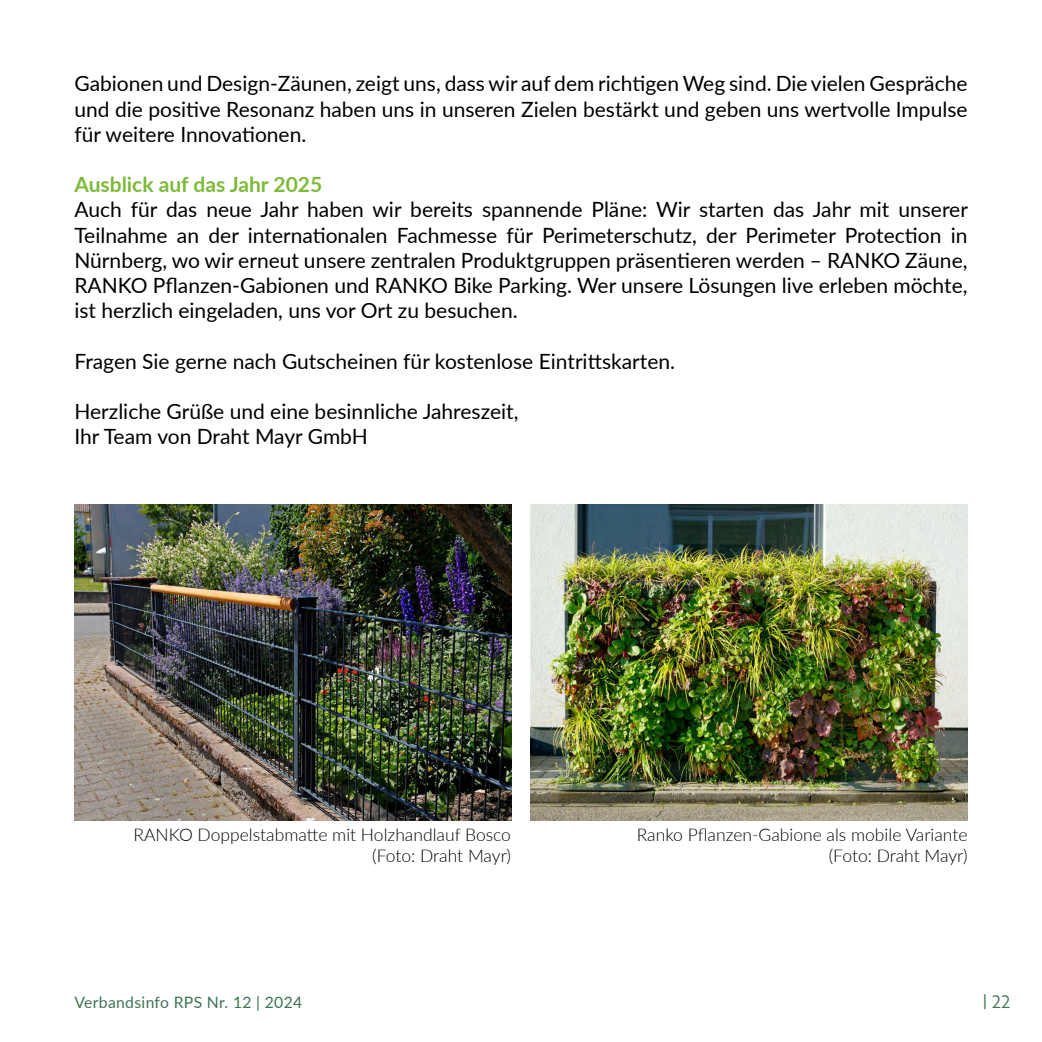
<style>
.page{position:relative;width:1042px;height:1042px;background:#fff}
.page>*{position:absolute;margin:0;border:0;box-sizing:border-box;transform-origin:0 0}
.t1{font:21px/25.2px "Lato";color:#000;text-align:justify}
.t2{font:700 21px "Lato";color:#7dba38}
.t3{font:300 17.5px/21px "Lato";color:#000;text-align:right}
.t4{font:17.5px "Brother 1816 Book";color:#3c7551}
.t5{font:15.75px "Lato";letter-spacing:.02em;color:#3c7551}
</style>
<div class="page">
<img style="left:74px;top:504px;width:437px;height:317px">
<img style="left:531px;top:504px;width:436px;height:317px">
<p class="t1" style="left:74px;top:70px;width:894px">Gabionen und Design-Zäunen, zeigt uns, dass wir auf dem richtigen Weg sind. Die vielen Gespräche und die positive Resonanz haben uns in unseren Zielen bestärkt und geben uns wertvolle Impulse für weitere Innovationen.</p>
<p class="t2" style="left:74px;top:169px;width:249px">Ausblick auf das Jahr 2025</p>
<p class="t1" style="left:74px;top:196px;width:895px">Auch für das neue Jahr haben wir bereits spannende Pläne: Wir starten das Jahr mit unserer Teilnahme an der internationalen Fachmesse für Perimeterschutz, der Perimeter Protection in Nürnberg, wo wir erneut unsere zentralen Produktgruppen präsentieren werden – RANKO Zäune, RANKO Pflanzen-Gabionen und RANKO Bike Parking. Wer unsere Lösungen live erleben möchte, ist herzlich eingeladen, uns vor Ort zu besuchen.</p>
<p class="t1" style="left:74px;top:347px;width:602px">Fragen Sie gerne nach Gutscheinen für kostenlose Eintrittskarten.</p>
<p class="t1" style="left:74px;top:398px;width:445px">Herzliche Grüße und eine besinnliche Jahreszeit,<br>Ihr Team von Draht Mayr GmbH</p>
<p class="t3" style="left:133px;top:824px;width:379px">RANKO Doppelstabmatte mit Holzhandlauf Bosco (Foto: Draht Mayr)</p>
<p class="t3" style="left:637px;top:824px;width:332px">Ranko Pflanzen-Gabione als mobile Variante (Foto: Draht Mayr)</p>
<p class="t5" style="left:74px;top:991px;width:229px">Verbandsinfo RPS Nr. 12 | 2024</p>
<p class="t4" style="left:982px;top:988px;width:30px">| 22</p>
</div>
